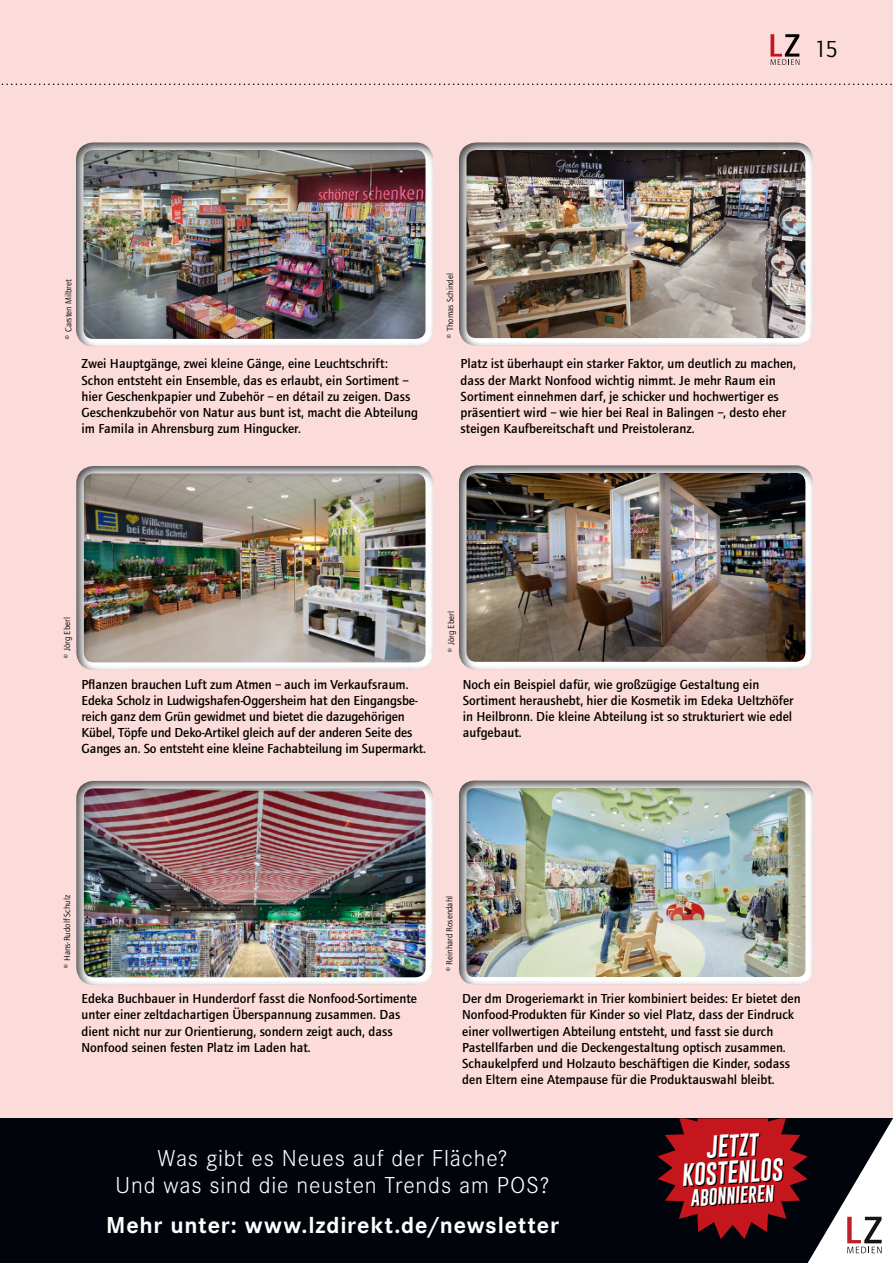
<style>
.page{position:relative;width:893px;height:1263px;background:#fff}
.page>*{position:absolute;margin:0;border:0;box-sizing:border-box;transform-origin:0 0}
.t1{font:300 24px/27px "Corporate S Pro";letter-spacing:.035em;color:#fff;text-align:center}
.t2{font:700 24px "Corporate S Pro";letter-spacing:.035em;color:#fff}
.t3{font:24px "Foundry Journal";color:#000}
.t4{font:23.1px "Gobold Uplow";color:#fff}
.t5{font:17.25px "Gobold Uplow";color:#fff}
.BU{font:500 13.5px/16.2px "Foundry Journal";color:#000}
.Fotocredit{font:9px "Foundry Journal";color:#000}
</style>
<div class="page">
<div style="left:0;top:0;width:893px;height:1118px;background:#fcdcda"></div>
<svg style="left:770px;top:34px;width:29px;height:31px"></svg>
<svg style="left:1px;top:84px;width:891px;height:1px"></svg>
<div style="left:64px;top:129px;width:384px;height:218px;background:#000;opacity:.75"></div>
<div style="left:64px;top:453px;width:383px;height:217px;background:#000;opacity:.75"></div>
<div style="left:446px;top:452px;width:381px;height:217px;background:#000;opacity:.75"></div>
<div style="left:446px;top:767px;width:379px;height:218px;background:#000;opacity:.75"></div>
<div style="left:446px;top:129px;width:381px;height:218px;background:#000;opacity:.75"></div>
<div style="left:64px;top:767px;width:383px;height:218px;background:#000;opacity:.75"></div>
<div style="left:0;top:1118px;width:893px;height:145px;background:#01040b"></div>
<svg style="left:658px;top:1118px;width:235px;height:145px"></svg>
<p class="t3" style="left:814px;top:36px;width:25px">15</p>
<p class="Fotocredit" style="left:64px;top:340px;width:62px;rotate:-90deg">© Carsten Milbret</p>
<p class="BU" style="left:82px;top:356px;width:338px">Zwei Hauptgänge, zwei kleine Gänge, eine Leuchtschrift:<br>Schon entsteht ein Ensemble, das es erlaubt, ein Sortiment – hier Geschenkpapier und Zubehör – en détail zu zeigen. Dass Geschenkzubehör von Natur aus bunt ist, macht die Abteilung im Famila in Ahrensburg zum Hingucker.</p>
<p class="Fotocredit" style="left:445px;top:339px;width:67px;rotate:-90deg">© Thomas Schindel</p>
<p class="BU" style="left:461px;top:356px;width:337px">Platz ist überhaupt ein starker Faktor, um deutlich zu machen, dass der Markt Nonfood wichtig nimmt. Je mehr Raum ein Sortiment einnehmen darf, je schicker und hochwertiger es präsentiert wird – wie hier bei Real in Balingen –, desto eher steigen Kaufbereitschaft und Preistoleranz.</p>
<p class="Fotocredit" style="left:62px;top:659px;width:43px;rotate:-90deg">© Jörg Eberl</p>
<p class="BU" style="left:82px;top:676px;width:346px">Pflanzen brauchen Luft zum Atmen – auch im Verkaufsraum.<br>Edeka Scholz in Ludwigshafen-Oggersheim hat den Eingangsbe&shy;reich ganz dem Grün gewidmet und bietet die dazugehörigen Kübel, Töpfe und Deko-Artikel gleich auf der anderen Seite des Ganges an. So entsteht eine kleine Fachabteilung im Supermarkt.</p>
<p class="Fotocredit" style="left:446px;top:653px;width:43px;rotate:-90deg">© Jörg Eberl</p>
<p class="BU" style="left:463px;top:676px;width:332px">Noch ein Beispiel dafür, wie großzügige Gestaltung ein Sortiment heraushebt, hier die Kosmetik im Edeka Ueltzhöfer in Heilbronn. Die kleine Abteilung ist so strukturiert wie edel aufgebaut.</p>
<p class="Fotocredit" style="left:62px;top:969px;width:75px;rotate:-90deg">© Hans-Rudolf Schulz</p>
<p class="BU" style="left:82px;top:991px;width:337px">Edeka Buchbauer in Hunderdorf fasst die Nonfood-Sortimente unter einer zeltdachartigen Überspannung zusammen. Das dient nicht nur zur Orientierung, sondern zeigt auch, dass Nonfood seinen festen Platz im Laden hat.</p>
<p class="Fotocredit" style="left:445px;top:972px;width:78px;rotate:-90deg">© Reinhard Rosendahl</p>
<p class="BU" style="left:462px;top:991px;width:340px">Der dm Drogeriemarkt in Trier kombiniert beides: Er bietet den Nonfood-Produkten für Kinder so viel Platz, dass der Eindruck einer vollwertigen Abteilung entsteht, und fasst sie durch Pastellfarben und die Deckengestaltung optisch zusammen.<br>Schaukelpferd und Holzauto beschäftigen die Kinder, sodass den Eltern eine Atempause für die Produktauswahl bleibt.</p>
<h1 class="t1" style="left:116px;top:1143px;width:436px">Was gibt es Neues auf der Fläche?<br>Und was sind die neusten Trends am POS?</h1>
<h1 class="t2" style="left:106px;top:1206px;width:454px">Mehr unter: www.lzdirekt.de/newsletter</h1>
<h2 class="t4" style="left:704px;top:1129px;width:54px;rotate:-4deg">JETZT</h2>
<p class="t5" style="left:689px;top:1184px;width:85px;rotate:-4deg">ABONNIEREN</p>
<h2 class="t4" style="left:680px;top:1157px;width:103px;rotate:-4deg">KOSTENLOS</h2>
</div>
